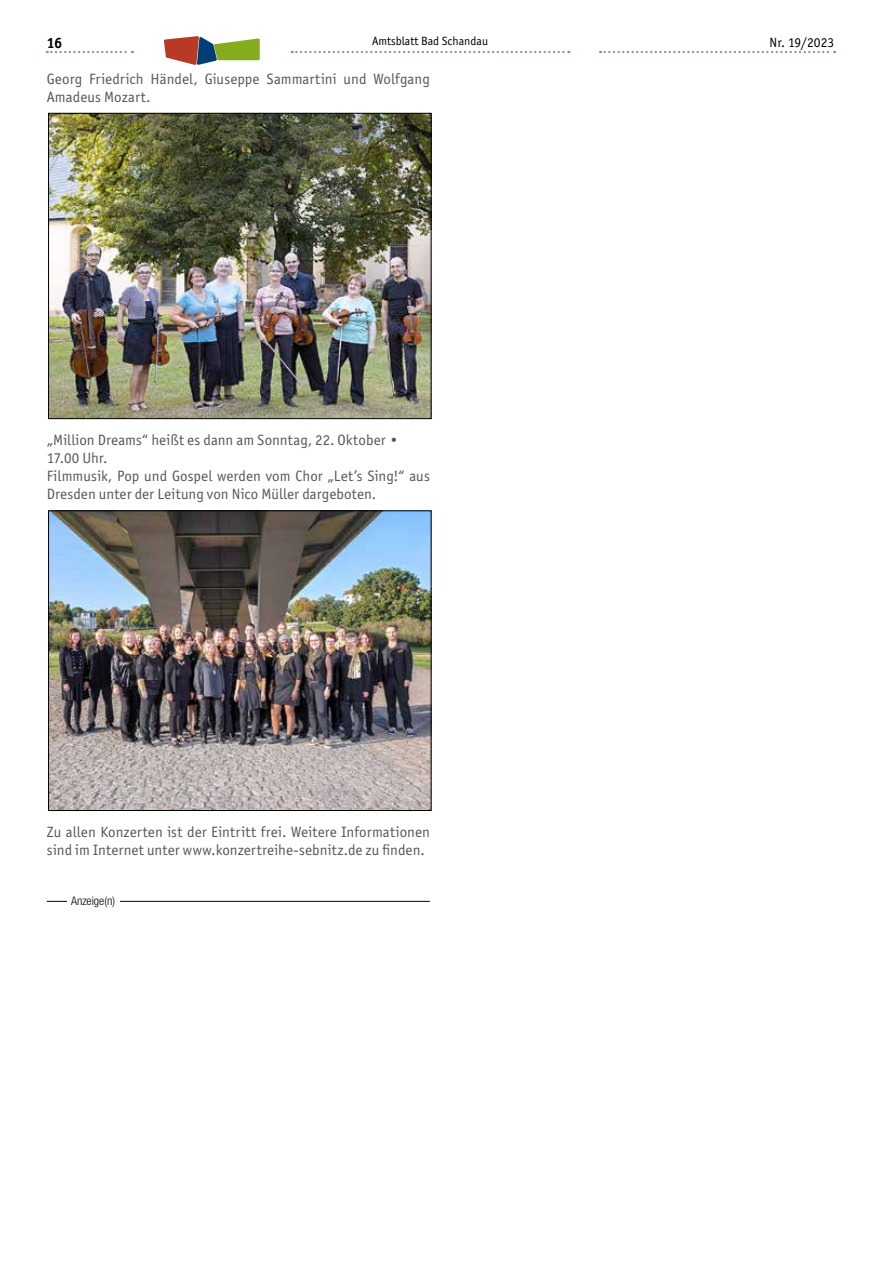
<style>
.page{position:relative;width:881px;height:1263px;background:#fff}
.page>*{position:absolute;margin:0;border:0;box-sizing:border-box;transform-origin:0 0}
.t1{font:15px/18px "Officina San ITC";letter-spacing:.005em;color:#575756}
.t2{font:700 15px "Officina San ITC";color:#000}
.t3{font:13.5px "Officina San ITC";color:#000}
.t4{font:12px "Officina San ITC";color:#000}
.t5{font:300 condensed 12px "Helvetica Neue LT";color:#000}
</style>
<div class="page">
<svg style="left:291px;top:51px;width:278px;height:2px"></svg>
<svg style="left:47px;top:51px;width:86px;height:2px"></svg>
<svg style="left:600px;top:51px;width:234px;height:2px"></svg>
<svg style="left:164px;top:36px;width:95px;height:29px"></svg>
<img style="left:50px;top:115px;width:379px;height:302px">
<div style="left:48px;top:113px;width:383px;height:306px;border:1px solid #000"></div>
<img style="left:50px;top:513px;width:379px;height:296px">
<div style="left:48px;top:511px;width:383px;height:300px;border:1px solid #000"></div>
<hr style="left:47px;top:901px;width:382px;height:1px;background:#000">
<div style="left:67px;top:897px;width:52px;height:6px;background:#fff"></div>
<p class="t2" style="left:47px;top:34px;width:17px">16</p>
<p class="t4" style="left:372px;top:34px;width:117px">Amtsblatt Bad Schandau</p>
<p class="t3" style="left:769px;top:34px;width:66px">Nr. 19/2023</p>
<p class="t1" style="left:47px;top:70px;width:384px">Georg Friedrich Händel, Giuseppe Sammartini und Wolfgang<br>Amadeus Mozart.</p>
<p class="t1" style="left:47px;top:431px;width:384px">„Million Dreams“ heißt es dann am Sonntag, 22. Oktober • 17.00 Uhr.<br>Filmmusik, Pop und Gospel werden vom Chor „Let’s Sing!“ aus Dresden unter der Leitung von Nico Müller dargeboten.</p>
<p class="t1" style="left:47px;top:823px;width:384px">Zu allen Konzerten ist der Eintritt frei. Weitere Informationen sind im Internet unter www.konzertreihe-sebnitz.de zu finden.</p>
<p class="t5" style="left:71px;top:894px;width:45px">Anzeige(n)</p>
</div>
